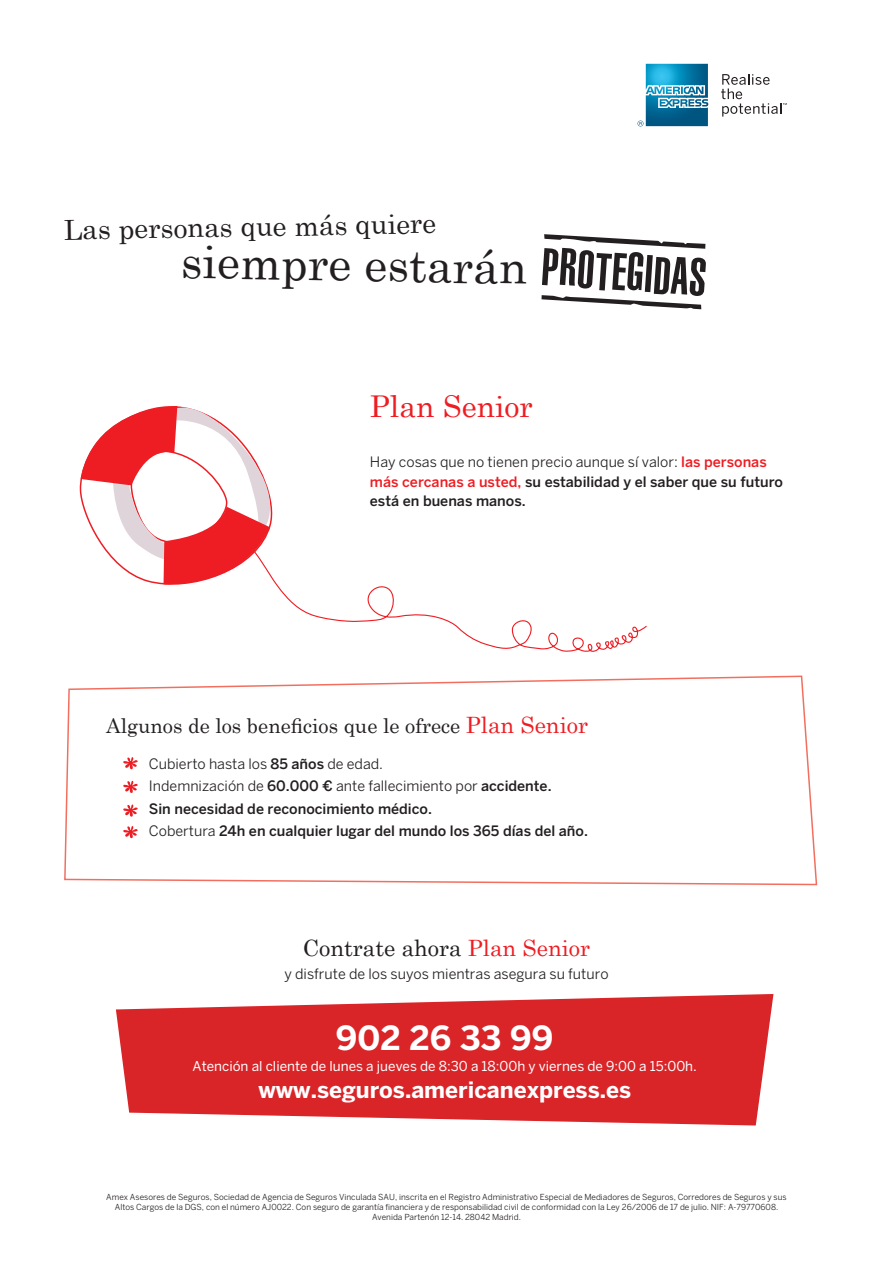
<style>
.page{position:relative;width:893px;height:1263px;background:#fff}
.page>*{position:absolute;margin:0;border:0;box-sizing:border-box;transform-origin:0 0}
.t1{font:46.35px "Century Schoolbook";color:#231f20}
.t2{font:700 33px "Benton Sans";color:#fff}
.t3{font:30px "Century Schoolbook";color:#ee1d23}
.t4{font:27.75px "Century Schoolbook";color:#231f20}
.t5{font:700 22.5px "Benton Sans";color:#fff}
.t6{font:22.5px "Century Schoolbook";color:#231f20}
.t7{font:20.25px "Century Schoolbook";color:#231f20}
.t8{font:500 14.25px/19.5px "Benton Sans";color:#231f20}
.t9{font:14.25px "Benton Sans";color:#231f20}
.t10{font:13.5px "Benton Sans";color:#fff}
.t11{font:8.25px/9.9px "Benton Sans";color:#231f20;text-align:center}
.s1{font-weight:400}
.s2{color:#ee1d23}
.s3{font-size:22.5px;color:#ee1d23}
.s4{font-weight:500}
</style>
<div class="page">
<svg style="left:64px;top:675px;width:754px;height:211px"></svg>
<svg style="left:123px;top:756px;width:15px;height:13px"></svg>
<svg style="left:123px;top:780px;width:15px;height:13px"></svg>
<svg style="left:123px;top:804px;width:15px;height:13px"></svg>
<svg style="left:123px;top:825px;width:15px;height:13px"></svg>
<svg style="left:541px;top:234px;width:165px;height:75px"></svg>
<svg style="left:283px;top:586px;width:364px;height:66px"></svg>
<svg style="left:81px;top:406px;width:207px;height:183px"></svg>
<svg style="left:637px;top:64px;width:71px;height:62px"></svg>
<svg style="left:721px;top:74px;width:66px;height:43px"></svg>
<svg style="left:116px;top:994px;width:657px;height:131px;background:#dd3f42"></svg>
<p class="t4" style="left:64px;top:212px;width:374px;rotate:-1deg">Las personas que más quiere</p>
<p class="t1" style="left:182px;top:232px;width:348px;rotate:1deg">siempre estarán</p>
<p class="t3" style="left:370px;top:388px;width:164px">Plan Senior</p>
<p class="t8" style="left:370px;top:452px;width:415px"><span class="s1">Hay cosas que no tienen precio aunque sí valor:</span> <span class="s2">las personas más cercanas a usted,</span> su estabilidad y el saber que su futuro está en buenas manos.</p>
<p class="t7" style="left:106px;top:713px;width:483px">Algunos de los beneficios que le ofrece <span class="s3">Plan Senior</span></p>
<p class="t9" style="left:149px;top:755px;width:236px">Cubierto hasta los <span class="s4">85 años</span> de edad.</p>
<p class="t9" style="left:149px;top:777px;width:404px">Indemnización de <span class="s4">60.000 €</span> ante fallecimiento por <span class="s4">accidente.</span></p>
<p class="t8" style="left:149px;top:798px;width:285px">Sin necesidad de reconocimiento médico.</p>
<p class="t8" style="left:149px;top:821px;width:441px"><span class="s1">Cobertura</span> 24h en cualquier lugar del mundo los 365 días del año.</p>
<p class="t6" style="left:303px;top:934px;width:289px">Contrate ahora <span class="s2">Plan Senior</span></p>
<p class="t9" style="left:284px;top:965px;width:326px">y disfrute de los suyos mientras asegura su futuro</p>
<p class="t2" style="left:336px;top:1018px;width:219px">902 26 33 99</p>
<p class="t10" style="left:192px;top:1058px;width:506px">Atención al cliente de lunes a jueves de 8:30 a 18:00h y viernes de 9:00 a 15:00h.</p>
<p class="t5" style="left:258px;top:1076px;width:374px">www.seguros.americanexpress.es</p>
<p class="t11" style="left:106px;top:1192px;width:682px">Amex Asesores de Seguros, Sociedad de Agencia de Seguros Vinculada SAU, inscrita en el Registro Administrativo Especial de Mediadores de Seguros, Corredores de Seguros y sus<br>Altos Cargos de la DGS, con el número AJ0022. Con seguro de garantía financiera y de responsabilidad civil de conformidad con la Ley 26/2006 de 17 de julio. NIF: A-79770608.<br>Avenida Partenón 12-14. 28042 Madrid.</p>
</div>
